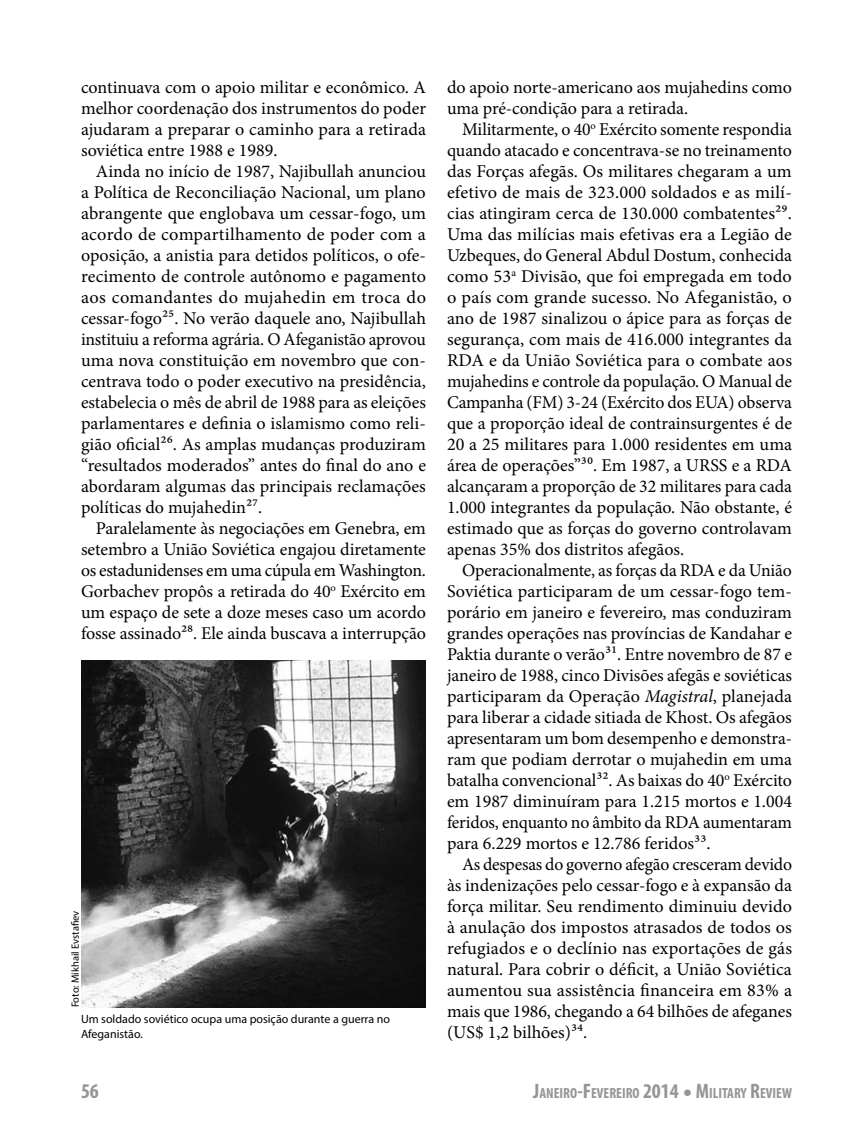
<style>
.page{position:relative;width:864px;height:1134px;background:#fff}
.page>*{position:absolute;margin:0;border:0;box-sizing:border-box;transform-origin:0 0}
.t1{font:700 condensed 21px "Myriad Pro";color:#939598}
.t2{font:18px/21px "Minion Pro";letter-spacing:-.005em;color:#000;text-align:justify}
.t3{font:700 condensed 14.7px "Myriad Pro";color:#939598}
.t4{font:12px/15px "Myriad Pro";color:#000}
.t5{font:10.5px "Myriad Pro";color:#000}
.s1{font-style:italic}
.s2{font-size:21px}
.s3{font-weight:400;font-stretch:normal;font-size:31.5px}
</style>
<div class="page">
<img style="left:81px;top:660px;width:345px;height:347px">
<p class="t2" style="left:81px;top:77px;width:347px">continuava com o apoio militar e econômico. A melhor coordenação dos instrumentos do poder ajudaram a preparar o caminho para a retirada soviética entre 1988 e 1989.</p>
<p class="t2" style="left:81px;top:161px;width:347px;text-indent:15px">Ainda no início de 1987, Najibullah anunciou a Política de Reconciliação Nacional, um plano abrangente que englobava um cessar-fogo, um acordo de compartilhamento de poder com a oposição, a anistia para detidos políticos, o ofe&shy;recimento de controle autônomo e pagamento aos comandantes do mujahedin em troca do cessar-fogo25. No verão daquele ano, Najibullah instituiu a reforma agrária. O Afeganistão aprovou uma nova constituição em novembro que con&shy;centrava todo o poder executivo na presidência, estabelecia o mês de abril de 1988 para as eleições parlamentares e definia o islamismo como reli&shy;gião oficial26. As amplas mudanças produziram “resultados moderados” antes do final do ano e abordaram algumas das principais reclamações políticas do mujahedin27.</p>
<p class="t2" style="left:81px;top:518px;width:347px;text-indent:15px">Paralelamente às negociações em Genebra, em setembro a União Soviética engajou diretamente os estadunidenses em uma cúpula em Washington.<br>Gorbachev propôs a retirada do 40<sup>o</sup> Exército em um espaço de sete a doze meses caso um acordo fosse assinado28. Ele ainda buscava a interrupção</p>
<p class="t5" style="left:69px;top:1007px;width:98px;rotate:-90deg">Foto: Mikhail Evstafiev</p>
<p class="t4" style="left:81px;top:1011px;width:311px">Um soldado soviético ocupa uma posição durante a guerra no<br>Afeganistão.</p>
<p class="t2" style="left:447px;top:77px;width:347px">do apoio norte-americano aos mujahedins como uma pré-condição para a retirada.</p>
<p class="t2" style="left:447px;top:119px;width:347px;text-indent:15px">Militarmente, o 40<sup>o</sup> Exército somente respondia quando atacado e concentrava-se no treinamento das Forças afegãs. Os militares chegaram a um efetivo de mais de 323.000 soldados e as milí&shy;cias atingiram cerca de 130.000 combatentes29.<br>Uma das milícias mais efetivas era a Legião de Uzbeques, do General Abdul Dostum, conhecida como 53<sup>a</sup> Divisão, que foi empregada em todo o país com grande sucesso. No Afeganistão, o ano de 1987 sinalizou o ápice para as forças de segurança, com mais de 416.000 integrantes da RDA e da União Soviética para o combate aos mujahedins e controle da população. O Manual de Campanha (FM) 3-24 (Exército dos EUA) observa que a proporção ideal de contrainsurgentes é de 20 a 25 militares para 1.000 residentes em uma área de operações”30. Em 1987, a URSS e a RDA alcançaram a proporção de 32 militares para cada 1.000 integrantes da população. Não obstante, é estimado que as forças do governo controlavam apenas 35% dos distritos afegãos.</p>
<p class="t2" style="left:447px;top:560px;width:347px;text-indent:15px">Operacionalmente, as forças da RDA e da União Soviética participaram de um cessar-fogo tem&shy;porário em janeiro e fevereiro, mas conduziram grandes operações nas províncias de Kandahar e Paktia durante o verão31. Entre novembro de 87 e janeiro de 1988, cinco Divisões afegãs e soviéticas participaram da Operação <span class="s1">Magistral</span>, planejada para liberar a cidade sitiada de Khost. Os afegãos apresentaram um bom desempenho e demonstra&shy;ram que podiam derrotar o mujahedin em uma batalha convencional32. As baixas do 40<sup>o</sup> Exército em 1987 diminuíram para 1.215 mortos e 1.004 feridos, enquanto no âmbito da RDA aumentaram para 6.229 mortos e 12.786 feridos33.</p>
<p class="t2" style="left:447px;top:854px;width:347px;text-indent:15px">As despesas do governo afegão cresceram devido às indenizações pelo cessar-fogo e à expansão da força militar. Seu rendimento diminuiu devido à anulação dos impostos atrasados de todos os refugiados e o declínio nas exportações de gás natural. Para cobrir o déficit, a União Soviética aumentou sua assistência financeira em 83% a mais que 1986, chegando a 64 bilhões de afeganes (US$ 1,2 bilhões)34.</p>
<p class="t1" style="left:81px;top:1078px;width:19px">56</p>
<p class="t3" style="left:533px;top:1084px;width:260px"><span class="s2">J</span>ANEIRO<span class="s2">-F</span>EVEREIRO <span class="s2">2014</span> <span class="s3">•</span> <span class="s2">M</span>ILITARY <span class="s2">R</span>EVIEW</p>
</div>
